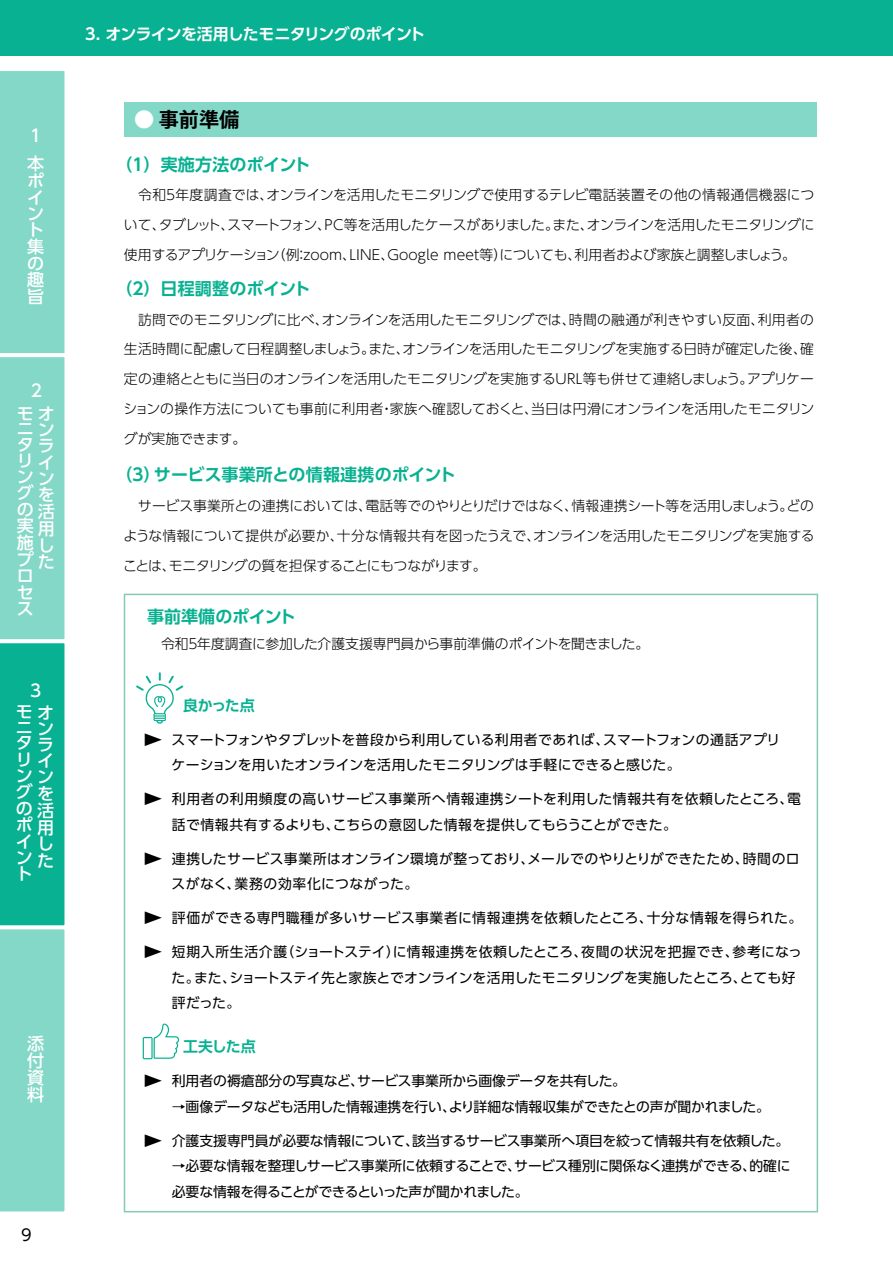
<style>
.page{position:relative;width:893px;height:1263px;background:#fff}
.page>*{position:absolute;margin:0;border:0;box-sizing:border-box;transform-origin:0 0}
.t1{font:700 20.25px "Koz Go Pr 6 N";color:#000}
.t2{font:500 16.95px/16.4px "UD Shin Go Pro";color:#fff;text-align:justify}
.t3{font:700 16.95px "UD Shin Go Pro De";color:#07b191}
.t4{font:700 15.9px "UD Shin Go Pro De";letter-spacing:-.045em;color:#fff}
.t5{font:15.9px "UD Shin Go Pro";color:#000}
.t6{font:700 14.85px "UD Shin Go Pro De";letter-spacing:-.035em;color:#07b191}
.t7{font:300 13.8px/29.7px "UD Shin Go Pro";letter-spacing:-.015em;color:#000;text-align:justify}
.t8{font:13.8px/25.5px "UD Shin Go Pro";color:#000;scale:2 1}
.t9{font:13.8px/25.5px "UD Shin Go Pro";letter-spacing:.035em;color:#000;scale:2 1}
.t10{font:13.8px/25.5px "UD Shin Go Pro";letter-spacing:-.025em;color:#000}
.t11{font:13.8px/25.5px "UD Shin Go Pro";letter-spacing:.02em;color:#000;scale:2 1}
.t12{font:13.8px "UD Shin Go Pro";color:#000}
.s1{color:#fff}
</style>
<div class="page">
<div style="left:0;top:0;width:893px;height:55px;background:#07b191"></div>
<svg style="left:0;top:71px;width:65px;height:1141px;background:#66cfbb"></svg>
<svg style="left:136px;top:672px;width:47px;height:52px"></svg>
<div style="left:124px;top:102px;width:693px;height:35px;background:#83d8c8"></div>
<svg style="left:143px;top:1023px;width:36px;height:36px"></svg>
<p class="t2" style="left:27px;top:121px;width:18px;line-height:28px">1本</p>
<p class="t2" style="left:27px;top:172px;width:18px">ポイント集の趣旨</p>
<p class="t2" style="left:17px;top:378px;width:38px;line-height:23.2px;text-align:center">2<br>モオ</p>
<p class="t2" style="left:17px;top:420px;width:39px;text-align:left">ニンタラリ<br>ンングをの<br>実施プ<br>ロ<br>セ<br>ス</p>
<p class="t2" style="left:38px;top:454px;width:17px">イ</p>
<p class="t2" style="left:38px;top:502px;width:18px;line-height:16.8px">活用した</p>
<p class="t2" style="left:30px;top:682px;width:13px">3</p>
<p class="t2" style="left:16px;top:704px;width:39px;text-align:left">モオニンタラリ<br>ンングをの<br>ポ<br>イ<br>ン<br>ト</p>
<p class="t2" style="left:37px;top:752px;width:17px">イ</p>
<p class="t2" style="left:37px;top:801px;width:18px;line-height:16.8px">活用した</p>
<p class="t2" style="left:27px;top:1034px;width:18px;line-height:17px">添付資料</p>
<p class="t5" style="left:21px;top:1222px;width:12px">9</p>
<p class="t4" style="left:85px;top:21px;width:341px">3. オンラインを活用したモニタリングのポイント</p>
<h1 class="t1" style="left:134px;top:108px;width:107px"><span class="s1">●</span> 事前準備</h1>
<p class="t3" style="left:115px;top:150px;width:197px">（１）実施方法のポイント</p>
<p class="t7" style="left:124px;top:180px;width:692px">　令和５年度調査では、オンラインを活用したモニタリングで使用するテレビ電話装置その他の情報通信機器について、タブレット、スマートフォン、PC等を活用したケースがありました。また、オンラインを活用したモニタリングに使用するアプリケーション（例：zoom、LINE、Google meet等）についても、利用者および家族と調整しましょう。</p>
<p class="t3" style="left:115px;top:275px;width:196px">（２）日程調整のポイント</p>
<p class="t7" style="left:123px;top:304px;width:692px">　訪問でのモニタリングに比べ、オンラインを活用したモニタリングでは、時間の融通が利きやすい反面、利用者の生活時間に配慮して日程調整しましょう。また、オンラインを活用したモニタリングを実施する日時が確定した後、確定の連絡とともに当日のオンラインを活用したモニタリングを実施するURL等も併せて連絡しましょう。アプリケーションの操作方法についても事前に利用者・家族へ確認しておくと、当日は円滑にオンラインを活用したモニタリングが実施できます。</p>
<p class="t3" style="left:115px;top:461px;width:342px">（３）サービス事業所との情報連携のポイント</p>
<p class="t7" style="left:123px;top:490px;width:693px">　サービス事業所との連携においては、電話等でのやりとりだけではなく、情報連携シート等を活用しましょう。どのような情報について提供が必要か、十分な情報共有を図ったうえで、オンラインを活用したモニタリングを実施することは、モニタリングの質を担保することにもつながります。</p>
<p class="t3" style="left:147px;top:603px;width:150px">事前準備のポイント</p>
<p class="t7" style="left:147px;top:628px;width:503px">　令和５年度調査に参加した介護支援専門員から事前準備のポイントを聞きました。</p>
<p class="t6" style="left:138px;top:693px;width:118px">　　　良かった点</p>
<p class="t8" style="left:172px;top:726px;width:306px;text-indent:-33px">▶ スマートフォンやタブレットを普段から利用している利用者であれば、スマートフォンの通話アプリケーションを用いたオンラインを活用したモニタリングは手軽にできると感じた。</p>
<p class="t9" style="left:172px;top:786px;width:316px;text-indent:-33px">▶ 利用者の利用頻度の高いサービス事業所へ情報連携シートを利用した情報共有を依頼したところ、電話で情報共有するよりも、こちらの意図した情報を提供してもらうことができた。</p>
<p class="t11" style="left:172px;top:845px;width:316px;text-indent:-33px">▶ 連携したサービス事業所はオンライン環境が整っており、メールでのやりとりができたため、時間のロスがなく、業務の効率化につながった。</p>
<p class="t9" style="left:138px;top:905px;width:333px">▶ 評価ができる専門職種が多いサービス事業者に情報連携を依頼したところ、十分な情報を得られた。</p>
<p class="t8" style="left:172px;top:939px;width:317px;text-indent:-33px">▶ 短期入所生活介護（ショートステイ）に情報連携を依頼したところ、夜間の状況を把握でき、参考になった。また、ショートステイ先と家族とでオンラインを活用したモニタリングを実施したところ、とても好評だった。</p>
<p class="t6" style="left:138px;top:1034px;width:119px">　　　工夫した点</p>
<p class="t8" style="left:138px;top:1068px;width:245px">▶ 利用者の褥瘡部分の写真など、サービス事業所から画像データを共有した。</p>
<p class="t12" style="left:172px;top:1095px;width:599px">→画像データなども活用した情報連携を行い、より詳細な情報収集ができたとの声が聞かれました。</p>
<p class="t8" style="left:138px;top:1127px;width:327px">▶ 介護支援専門員が必要な情報について、該当するサービス事業所へ項目を絞って情報共有を依頼した。</p>
<p class="t10" style="left:172px;top:1153px;width:620px">→必要な情報を整理しサービス事業所に依頼することで、サービス種別に関係なく連携ができる、的確に必要な情報を得ることができるといった声が聞かれました。</p>
</div>
